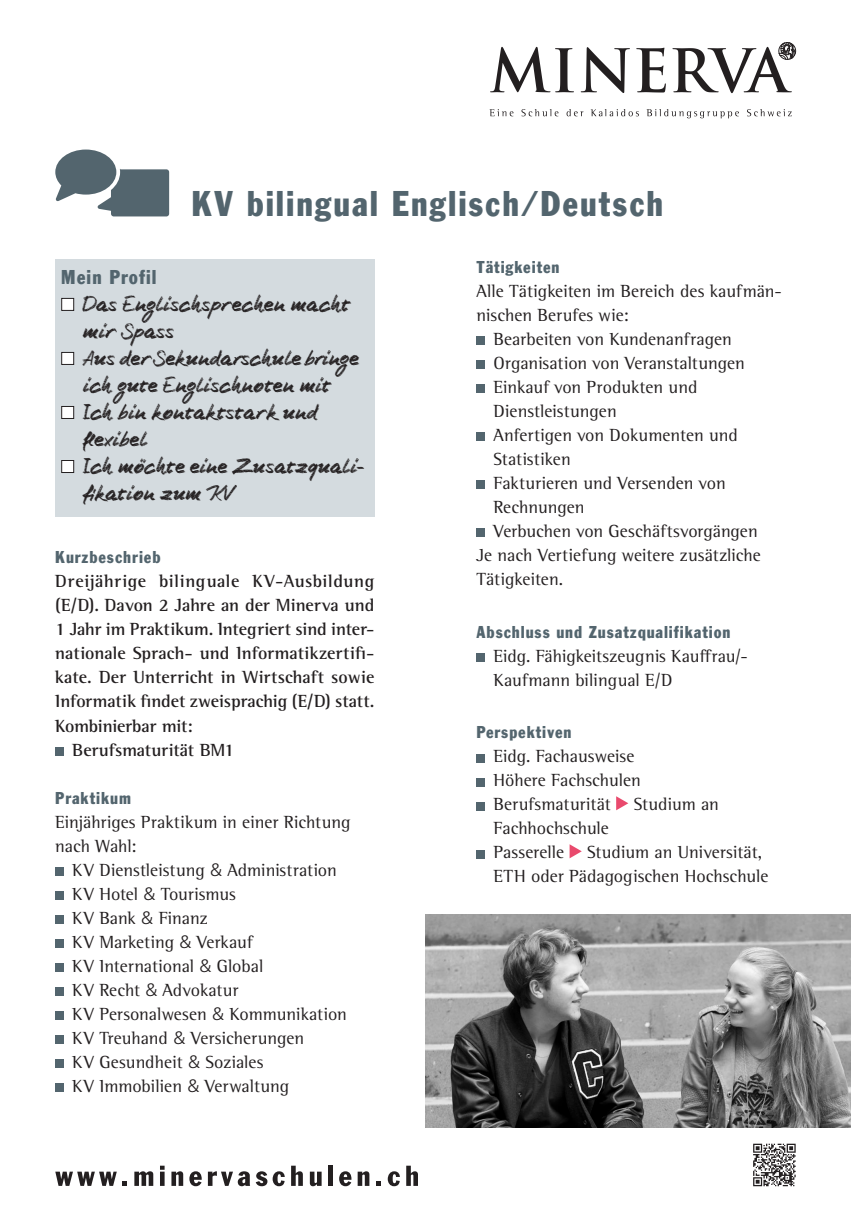
<style>
.page{position:relative;width:851px;height:1221px;background:#fff}
.page>*{position:absolute;margin:0;border:0;box-sizing:border-box;transform-origin:0 0}
.t1{font:condensed 37.5px "Franklin Gothic SB";letter-spacing:.05em;color:#53656e}
.t2{font:21px/27px "Pedell";letter-spacing:-.03em;color:#231f20}
.t3{font:condensed 21px "Franklin Gothic SB";letter-spacing:.05em;color:#53656e}
.t4{font:18px/24px "Rotis Semi Serif Pro";color:#231f20}
.t5{font:700 18px "Rotis Semi Serif Pro";color:#231f20}
.t6{font:condensed 18px "Franklin Gothic SB";letter-spacing:.05em;color:#53656e}
.t7{font:700 18px "Rotis Semi Serif Pro";letter-spacing:.03em;color:#231f20}
.s1{font-family:"Frutiger LT Std";font-weight:300}
</style>
<div class="page">
<svg style="left:490px;top:47px;width:84px;height:45px"></svg>
<svg style="left:580px;top:47px;width:49px;height:46px"></svg>
<svg style="left:636px;top:48px;width:29px;height:44px"></svg>
<svg style="left:672px;top:42px;width:123px;height:51px"></svg>
<svg style="left:489px;top:109px;width:24px;height:7px"></svg>
<svg style="left:521px;top:109px;width:37px;height:7px"></svg>
<svg style="left:566px;top:109px;width:17px;height:7px"></svg>
<svg style="left:590px;top:109px;width:49px;height:7px"></svg>
<svg style="left:646px;top:109px;width:92px;height:9px"></svg>
<svg style="left:747px;top:109px;width:44px;height:7px"></svg>
<svg style="left:55px;top:1171px;width:72px;height:14px"></svg>
<svg style="left:134px;top:1171px;width:19px;height:14px"></svg>
<svg style="left:160px;top:1165px;width:4px;height:20px"></svg>
<svg style="left:171px;top:1171px;width:12px;height:14px"></svg>
<svg style="left:189px;top:1171px;width:13px;height:15px"></svg>
<svg style="left:208px;top:1171px;width:42px;height:15px"></svg>
<svg style="left:256px;top:1171px;width:29px;height:15px"></svg>
<svg style="left:291px;top:1165px;width:12px;height:20px"></svg>
<svg style="left:310px;top:1171px;width:11px;height:15px"></svg>
<div style="left:328px;top:1165px;width:5px;height:20px;background:#231f20"></div>
<svg style="left:339px;top:1171px;width:12px;height:15px"></svg>
<svg style="left:357px;top:1171px;width:12px;height:14px"></svg>
<svg style="left:376px;top:1181px;width:5px;height:4px"></svg>
<svg style="left:387px;top:1171px;width:13px;height:15px"></svg>
<svg style="left:406px;top:1165px;width:12px;height:20px"></svg>
<svg style="left:753px;top:1143px;width:42px;height:43px"></svg>
<div style="left:55px;top:259px;width:319px;height:258px;background:#d4dbdf"></div>
<div style="left:62px;top:298px;width:12px;height:12px;background:#fff"></div>
<div style="left:61px;top:298px;width:13px;height:13px;border:1px solid #231f20"></div>
<div style="left:62px;top:352px;width:12px;height:12px;background:#fff"></div>
<div style="left:61px;top:352px;width:13px;height:13px;border:1px solid #231f20"></div>
<div style="left:62px;top:406px;width:12px;height:12px;background:#fff"></div>
<div style="left:61px;top:406px;width:13px;height:13px;border:1px solid #231f20"></div>
<div style="left:62px;top:460px;width:12px;height:12px;background:#fff"></div>
<div style="left:61px;top:460px;width:13px;height:13px;border:1px solid #231f20"></div>
<div style="left:55px;top:747px;width:9px;height:8px;background:#53656e"></div>
<div style="left:55px;top:867px;width:9px;height:8px;background:#53656e"></div>
<div style="left:55px;top:891px;width:9px;height:8px;background:#53656e"></div>
<div style="left:55px;top:915px;width:9px;height:8px;background:#53656e"></div>
<div style="left:55px;top:939px;width:9px;height:8px;background:#53656e"></div>
<div style="left:55px;top:963px;width:9px;height:8px;background:#53656e"></div>
<div style="left:55px;top:987px;width:9px;height:8px;background:#53656e"></div>
<div style="left:55px;top:1011px;width:9px;height:8px;background:#53656e"></div>
<div style="left:55px;top:1035px;width:9px;height:8px;background:#53656e"></div>
<div style="left:55px;top:1059px;width:9px;height:8px;background:#53656e"></div>
<div style="left:55px;top:1083px;width:9px;height:8px;background:#53656e"></div>
<div style="left:476px;top:336px;width:9px;height:9px;background:#53656e"></div>
<div style="left:476px;top:360px;width:9px;height:9px;background:#53656e"></div>
<div style="left:476px;top:384px;width:9px;height:9px;background:#53656e"></div>
<div style="left:476px;top:432px;width:9px;height:9px;background:#53656e"></div>
<div style="left:476px;top:480px;width:9px;height:9px;background:#53656e"></div>
<div style="left:476px;top:528px;width:9px;height:9px;background:#53656e"></div>
<div style="left:476px;top:653px;width:9px;height:8px;background:#53656e"></div>
<div style="left:476px;top:753px;width:9px;height:9px;background:#53656e"></div>
<div style="left:476px;top:777px;width:9px;height:9px;background:#53656e"></div>
<div style="left:476px;top:801px;width:9px;height:9px;background:#53656e"></div>
<svg style="left:616px;top:796px;width:12px;height:14px"></svg>
<div style="left:476px;top:849px;width:9px;height:9px;background:#53656e"></div>
<svg style="left:569px;top:844px;width:12px;height:14px"></svg>
<svg style="left:55px;top:149px;width:114px;height:67px"></svg>
<img style="left:425px;top:914px;width:425px;height:213px">
<h1 class="t1" style="left:191px;top:183px;width:473px">KV bilingual Englisch/Deutsch</h1>
<p class="t3" style="left:61px;top:265px;width:97px">Mein Profil</p>
<p class="t2" style="left:83px;top:290px;width:284px">Das Englischsprechen macht mir Spass<br>Aus der Sekundarschule bringe ich gute Englischnoten mit<br>Ich bin kontaktstark und flexibel<br>Ich möchte eine Zusatzquali&shy;fikation zum KV</p>
<p class="t6" style="left:55px;top:547px;width:107px">Kurzbeschrieb</p>
<p class="t7" style="left:55px;top:570px;width:320px">Dreijährige bilinguale KV-Ausbildung</p>
<p class="t5" style="left:55px;top:594px;width:320px">(E/D). Davon 2 Jahre an der Minerva und</p>
<p class="t5" style="left:55px;top:618px;width:320px">1 Jahr im Praktikum. Integriert sind inter-</p>
<p class="t5" style="left:55px;top:642px;width:320px">nationale Sprach- und Informatikzertifi-</p>
<p class="t5" style="left:55px;top:666px;width:320px">kate. Der Unterricht in Wirtschaft sowie</p>
<p class="t5" style="left:55px;top:690px;width:320px">Informatik findet zweisprachig (E/D) statt.</p>
<p class="t5" style="left:55px;top:714px;width:139px">Kombinierbar mit:</p>
<p class="t5" style="left:72px;top:738px;width:163px">Berufsmaturität BM1</p>
<p class="t6" style="left:55px;top:787px;width:77px">Praktikum</p>
<p class="t4" style="left:55px;top:809px;width:296px">Einjähriges Praktikum in einer Richtung nach Wahl:</p>
<p class="t4" style="left:72px;top:857px;width:276px">KV Dienstleistung <span class="s1">&amp;</span> Administration<br>KV Hotel <span class="s1">&amp;</span> Tourismus<br>KV Bank <span class="s1">&amp;</span> Finanz<br>KV Marketing <span class="s1">&amp;</span> Verkauf<br>KV International <span class="s1">&amp;</span> Global<br>KV Recht <span class="s1">&amp;</span> Advokatur<br>KV Personalwesen <span class="s1">&amp;</span> Kommunikation<br>KV Treuhand <span class="s1">&amp;</span> Versicherungen<br>KV Gesundheit <span class="s1">&amp;</span> Soziales<br>KV Immobilien <span class="s1">&amp;</span> Verwaltung</p>
<p class="t6" style="left:476px;top:257px;width:85px">Tätigkeiten</p>
<p class="t4" style="left:476px;top:279px;width:307px">Alle Tätigkeiten im Bereich des kaufmän-</p>
<p class="t4" style="left:476px;top:303px;width:154px">nischen Berufes wie:</p>
<p class="t4" style="left:493px;top:327px;width:240px">Bearbeiten von Kundenanfragen</p>
<p class="t4" style="left:493px;top:351px;width:253px">Organisation von Veranstaltungen</p>
<p class="t4" style="left:493px;top:375px;width:205px">Einkauf von Produkten und</p>
<p class="t4" style="left:493px;top:399px;width:125px">Dienstleistungen</p>
<p class="t4" style="left:493px;top:423px;width:246px">Anfertigen von Dokumenten und</p>
<p class="t4" style="left:493px;top:447px;width:79px">Statistiken</p>
<p class="t4" style="left:493px;top:471px;width:234px">Fakturieren und Versenden von</p>
<p class="t4" style="left:493px;top:495px;width:92px">Rechnungen</p>
<p class="t4" style="left:493px;top:519px;width:266px">Verbuchen von Geschäftsvorgängen</p>
<p class="t4" style="left:476px;top:543px;width:286px">Je nach Vertiefung weitere zusätzliche</p>
<p class="t4" style="left:476px;top:567px;width:88px">Tätigkeiten.</p>
<p class="t6" style="left:476px;top:622px;width:255px">Abschluss und Zusatzqualifikation</p>
<p class="t4" style="left:493px;top:643px;width:256px">Eidg. Fähigkeitszeugnis Kauffrau/-<br>Kaufmann bilingual E/D</p>
<p class="t6" style="left:476px;top:722px;width:96px">Perspektiven</p>
<p class="t4" style="left:493px;top:744px;width:149px">Eidg. Fachausweise<br>Höhere Fachschulen<br>Berufsmaturität</p>
<p class="t4" style="left:633px;top:792px;width:87px">Studium an</p>
<p class="t4" style="left:493px;top:816px;width:117px">Fachhochschule<br>Passerelle</p>
<p class="t4" style="left:493px;top:840px;width:276px;text-indent:93px">Studium an Universität,<br>ETH oder Pädagogischen Hochschule</p>
</div>
